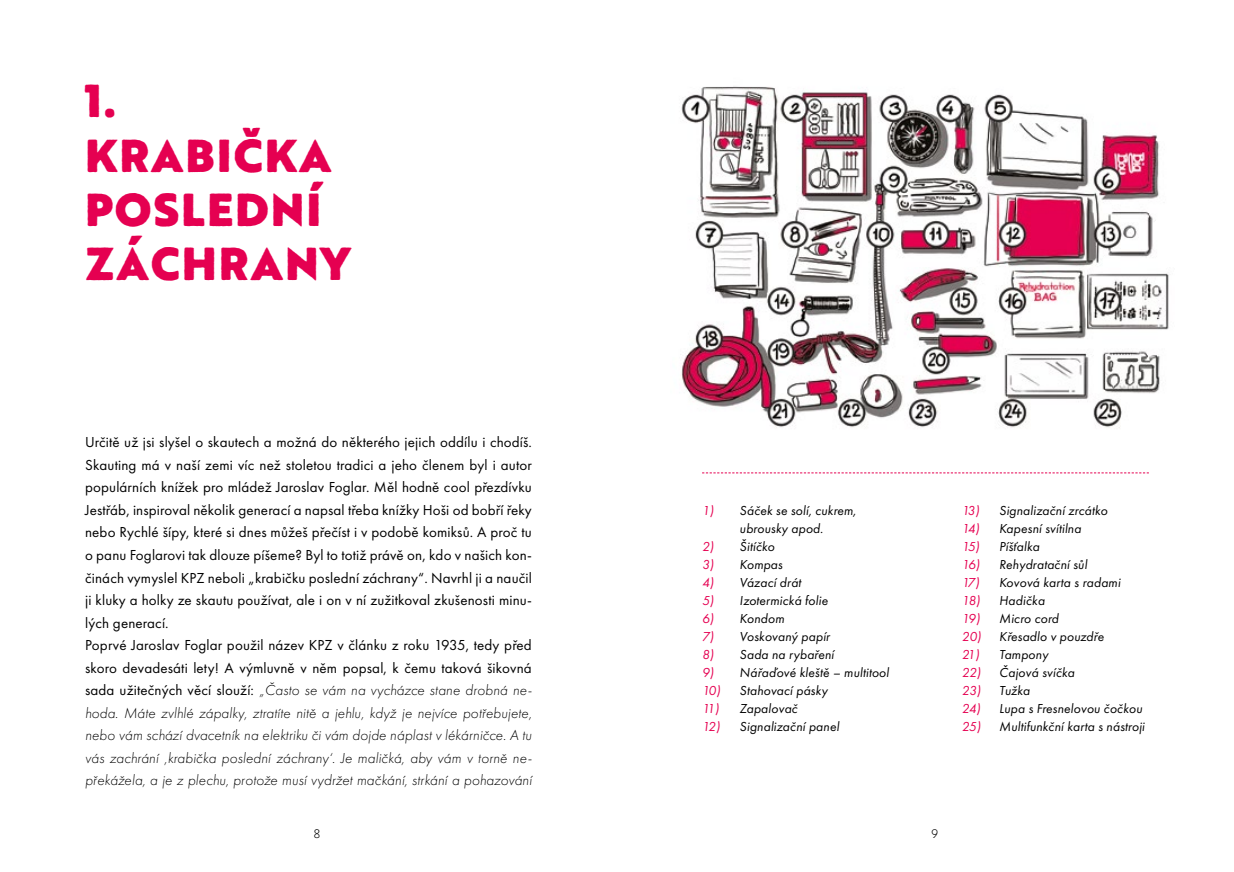
<style>
.page{position:relative;width:1234px;height:872px;background:#fff}
.page>*{position:absolute;margin:0;border:0;box-sizing:border-box;transform-origin:0 0}
.t1{font:900 45px/54px "Brother 1816 Printed";letter-spacing:.04em;color:#e50051}
.t2{font:15px/22.5px "Futura PT";letter-spacing:.01em;color:#000}
.t3{font:italic 13.5px/18px "Futura PT";letter-spacing:.01em;color:#000;text-align:center}
.t4{font:300 12px "Brother 1816 Printed";color:#000}
.s1{font-weight:300;font-style:italic}
.s2{color:#e50051}
</style>
<div class="page">
<img style="left:681px;top:86px;width:488px;height:342px">
<svg style="left:702px;top:472px;width:446px;height:1px"></svg>
<h1 class="t1" style="left:85px;top:73px;width:266px">1.<br>KRABIČKA<br>POSLEDNÍ<br>ZÁCHRANY</h1>
<p class="t2" style="left:85px;top:431px;width:448px">Určitě už jsi slyšel o skautech a možná do některého jejich oddílu i chodíš.<br>Skauting má v naší zemi víc než stoletou tradici a jeho členem byl i autor populárních knížek pro mládež Jaroslav Foglar. Měl hodně cool přezdívku Jestřáb, inspiroval několik generací a napsal třeba knížky Hoši od bobří řeky nebo Rychlé šípy, které si dnes můžeš přečíst i v podobě komiksů. A proč tu o panu Foglarovi tak dlouze píšeme? Byl to totiž právě on, kdo v našich kon&shy;činách vymyslel KPZ neboli „krabičku poslední záchrany“. Navrhl ji a naučil ji kluky a holky ze skautu používat, ale i on v ní zužitkoval zkušenosti minu&shy;lých generací.<br>Poprvé Jaroslav Foglar použil název KPZ v článku z roku 1935, tedy před skoro devadesáti lety! A výmluvně v něm popsal, k čemu taková šikovná sada užitečných věcí slouží: <span class="s1">„Často se vám na vycházce stane drobná ne&shy;hoda. Máte zvlhlé zápalky, ztratíte nitě a jehlu, když je nejvíce potřebujete, nebo vám schází dvacetník na elektriku či vám dojde náplast v lékárničce. A tu vás zachrání ‚krabička poslední záchrany‘. Je maličká, aby vám v torně ne&shy;překážela, a je z plechu, protože musí vydržet mačkání, strkání a pohazování</span></p>
<p class="t3" style="left:702px;top:502px;width:155px"><span class="s2">1)</span> Sáček se solí, cukrem, ubrousky apod.</p>
<p class="t3" style="left:702px;top:538px;width:74px"><span class="s2">2)</span> Šitíčko</p>
<p class="t3" style="left:702px;top:556px;width:82px"><span class="s2">3)</span> Kompas</p>
<p class="t3" style="left:702px;top:574px;width:101px"><span class="s2">4)</span> Vázací drát</p>
<p class="t3" style="left:702px;top:592px;width:127px"><span class="s2">5)</span> Izotermická folie</p>
<p class="t3" style="left:702px;top:610px;width:84px"><span class="s2">6)</span> Kondom</p>
<p class="t3" style="left:702px;top:628px;width:129px"><span class="s2">7)</span> Voskovaný papír</p>
<p class="t3" style="left:702px;top:646px;width:133px"><span class="s2">8)</span> Sada na rybaření</p>
<p class="t3" style="left:702px;top:664px;width:188px"><span class="s2">9)</span> Nářaďové kleště – multitool</p>
<p class="t3" style="left:702px;top:682px;width:127px"><span class="s2">10)</span> Stahovací pásky</p>
<p class="t3" style="left:702px;top:700px;width:97px"><span class="s2">11)</span> Zapalovač</p>
<p class="t3" style="left:702px;top:718px;width:138px"><span class="s2">12)</span> Signalizační panel</p>
<p class="t4" style="left:314px;top:825px;width:8px">8</p>
<p class="t4" style="left:931px;top:825px;width:8px">9</p>
<p class="t3" style="left:961px;top:502px;width:147px"><span class="s2">13)</span> Signalizační zrcátko</p>
<p class="t3" style="left:961px;top:520px;width:121px"><span class="s2">14)</span> Kapesní svítilna</p>
<p class="t3" style="left:961px;top:538px;width:80px"><span class="s2">15)</span> Píšťalka</p>
<p class="t3" style="left:961px;top:556px;width:127px"><span class="s2">16)</span> Rehydratační sůl</p>
<p class="t3" style="left:961px;top:574px;width:160px"><span class="s2">17)</span> Kovová karta s radami</p>
<p class="t3" style="left:961px;top:592px;width:85px"><span class="s2">18)</span> Hadička</p>
<p class="t3" style="left:961px;top:610px;width:98px"><span class="s2">19)</span> Micro cord</p>
<p class="t3" style="left:961px;top:628px;width:144px"><span class="s2">20)</span> Křesadlo v pouzdře</p>
<p class="t3" style="left:961px;top:646px;width:88px"><span class="s2">21)</span> Tampony</p>
<p class="t3" style="left:961px;top:664px;width:114px"><span class="s2">22)</span> Čajová svíčka</p>
<p class="t3" style="left:961px;top:682px;width:70px"><span class="s2">23)</span> Tužka</p>
<p class="t3" style="left:961px;top:700px;width:182px"><span class="s2">24)</span> Lupa s Fresnelovou čočkou</p>
<p class="t3" style="left:961px;top:718px;width:184px"><span class="s2">25)</span> Multifunkční karta s nástroji</p>
</div>
